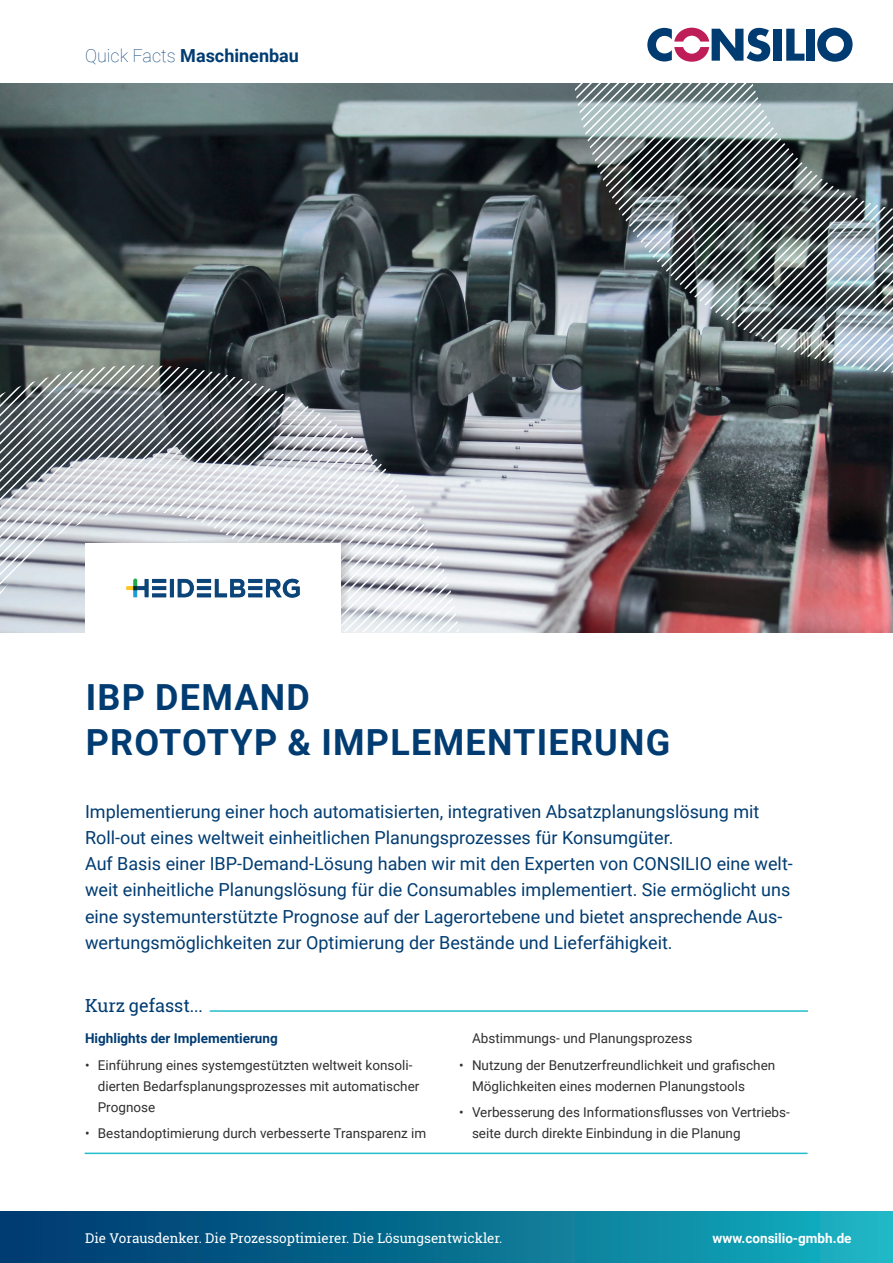
<style>
.page{position:relative;width:893px;height:1263px;background:#fff}
.page>*{position:absolute;margin:0;border:0;box-sizing:border-box;transform-origin:0 0}
.t1{font:700 36px/44.7px "Roboto";letter-spacing:.035em;color:#003c72}
.t2{font:18px/26.2px "Roboto";color:#003c72}
.t3{font:700 18px "Roboto";color:#003c72}
.t4{font:18px "Roboto Slab";color:#003c72}
.t5{font:13.5px/21px "Roboto";color:#312f30}
.t6{font:13.5px "Roboto Slab";color:#fff}
.t7{font:700 13.5px "Roboto";color:#003c72}
.t8{font:700 13.5px "Roboto";color:#fff}
.s1{font-weight:100}
</style>
<div class="page">
<img style="left:0;top:84px;width:893px;height:548px">
<svg style="left:2px;top:365px;width:10px;height:267px;background:#8e9599"></svg>
<svg style="left:12px;top:365px;width:9px;height:267px;background:#90969c"></svg>
<svg style="left:21px;top:365px;width:10px;height:267px;background:#9ba0a6"></svg>
<svg style="left:31px;top:365px;width:9px;height:267px;background:#a2a8ad"></svg>
<svg style="left:40px;top:365px;width:9px;height:267px;background:#a7adb2"></svg>
<svg style="left:49px;top:365px;width:10px;height:267px;background:#abb0b6"></svg>
<svg style="left:59px;top:365px;width:9px;height:267px;background:#acb1b7"></svg>
<svg style="left:68px;top:365px;width:9px;height:267px;background:#adb3b8"></svg>
<svg style="left:77px;top:365px;width:10px;height:267px;background:#acb1b6"></svg>
<svg style="left:161px;top:365px;width:10px;height:165px;background:#969a9f"></svg>
<svg style="left:189px;top:365px;width:10px;height:165px;background:#8b8f94"></svg>
<svg style="left:199px;top:365px;width:9px;height:165px"></svg>
<svg style="left:208px;top:365px;width:9px;height:165px"></svg>
<svg style="left:217px;top:365px;width:10px;height:165px;background:#898e92"></svg>
<svg style="left:227px;top:365px;width:9px;height:165px"></svg>
<svg style="left:236px;top:365px;width:223px;height:267px;background:#9b9fa5"></svg>
<svg style="left:114px;top:530px;width:238px;height:102px;background:#caccd2"></svg>
<div style="left:85px;top:543px;width:255px;height:90px;background:#fff"></div>
<svg style="left:573px;top:83px;width:8px;height:291px;background:#676f71"></svg>
<svg style="left:581px;top:83px;width:9px;height:291px;background:#646f71"></svg>
<svg style="left:590px;top:83px;width:9px;height:291px;background:#636f74"></svg>
<svg style="left:599px;top:83px;width:9px;height:291px;background:#606a6e"></svg>
<svg style="left:608px;top:83px;width:9px;height:291px;background:#656f72"></svg>
<svg style="left:617px;top:83px;width:9px;height:291px;background:#697377"></svg>
<svg style="left:626px;top:83px;width:9px;height:291px;background:#778489"></svg>
<svg style="left:635px;top:83px;width:10px;height:291px;background:#7a878d"></svg>
<svg style="left:645px;top:83px;width:9px;height:291px;background:#657076"></svg>
<svg style="left:654px;top:83px;width:9px;height:291px;background:#626c70"></svg>
<svg style="left:663px;top:83px;width:9px;height:291px;background:#6f7a7d"></svg>
<svg style="left:672px;top:83px;width:9px;height:291px;background:#6b7476"></svg>
<svg style="left:681px;top:83px;width:9px;height:291px;background:#656c6e"></svg>
<svg style="left:690px;top:83px;width:9px;height:291px;background:#676f70"></svg>
<svg style="left:699px;top:83px;width:9px;height:291px;background:#7d8889"></svg>
<svg style="left:708px;top:83px;width:9px;height:291px;background:#717c7d"></svg>
<svg style="left:717px;top:83px;width:9px;height:291px;background:#6c7677"></svg>
<svg style="left:726px;top:83px;width:9px;height:291px;background:#6f7a7b"></svg>
<svg style="left:735px;top:83px;width:9px;height:291px;background:#6e7879"></svg>
<svg style="left:744px;top:83px;width:149px;height:291px;background:#737e81"></svg>
<img style="left:125px;top:578px;width:175px;height:20px">
<div style="left:773px;top:29px;width:9px;height:32px;background:#003c72"></div>
<svg style="left:786px;top:29px;width:18px;height:32px"></svg>
<div style="left:806px;top:29px;width:9px;height:32px;background:#003c72"></div>
<svg style="left:817px;top:28px;width:36px;height:34px"></svg>
<svg style="left:647px;top:28px;width:123px;height:34px"></svg>
<div style="left:0;top:1212px;width:893px;height:51px;background:linear-gradient(to right,#00346a,#17b1bf)"></div>
<hr style="left:210px;top:1010px;width:598px;height:2px;background:#21bdcb">
<hr style="left:85px;top:1152px;width:722px;height:2px;background:#21bdcb">
<p class="t3" style="left:85px;top:43px;width:215px"><span class="s1">Quick Facts</span> Maschinenbau</p>
<h1 class="t1" style="left:86px;top:673px;width:586px">IBP DEMAND<br>PROTOTYP &amp; IMPLEMENTIERUNG</h1>
<p class="t2" style="left:85px;top:797px;width:709px">Implementierung einer hoch automatisierten, integrativen Absatzplanungslösung mit Roll-out eines weltweit einheitlichen Planungsprozesses für Konsumgüter.<br>Auf Basis einer IBP-Demand-Lösung haben wir mit den Experten von CONSILIO eine welt&shy;weit einheitliche Planungslösung für die Consumables implementiert. Sie ermöglicht uns eine systemunterstützte Prognose auf der Lagerortebene und bietet ansprechende Aus&shy;wertungsmöglichkeiten zur Optimierung der Bestände und Lieferfähigkeit.</p>
<p class="t4" style="left:85px;top:993px;width:119px">Kurz gefasst...</p>
<p class="t7" style="left:85px;top:1029px;width:194px">Highlights der Implementierung</p>
<p class="t5" style="left:98px;top:1054px;width:323px;text-indent:-13px">• Einführung eines systemgestützten weltweit konsoli&shy;dierten Bedarfsplanungsprozesses mit automatischer<br>Prognose</p>
<p class="t5" style="left:85px;top:1122px;width:343px">• Bestandoptimierung durch verbesserte Transparenz im</p>
<p class="t5" style="left:472px;top:1027px;width:222px">Abstimmungs- und Planungsprozess</p>
<p class="t5" style="left:472px;top:1054px;width:305px;text-indent:-13px">• Nutzung der Benutzerfreundlichkeit und grafischen<br>Möglichkeiten eines modernen Planungstools</p>
<p class="t5" style="left:472px;top:1101px;width:319px;text-indent:-13px">• Verbesserung des Informationsflusses von Vertriebs&shy;seite durch direkte Einbindung in die Planung</p>
<p class="t6" style="left:85px;top:1229px;width:419px">Die Vorausdenker. Die Prozessoptimierer. Die Lösungsentwickler.</p>
<p class="t8" style="left:713px;top:1228px;width:141px">www.consilio-gmbh.de</p>
</div>
